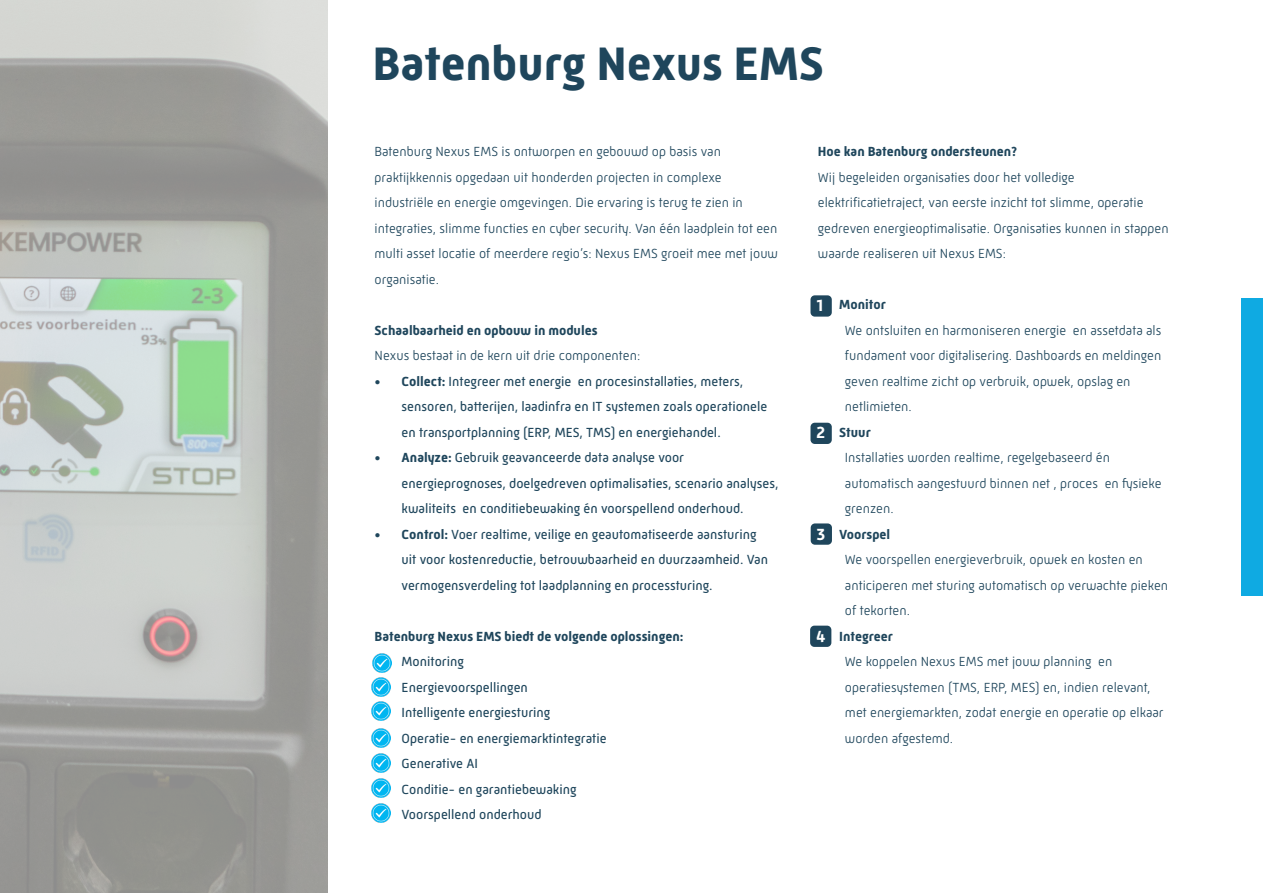
<style>
.page{position:relative;width:1263px;height:893px;background:#fff}
.page>*{position:absolute;margin:0;border:0;box-sizing:border-box;transform-origin:0 0}
.Intro{font:700 48px "Mic 32 New";color:#1f465c}
.Intro-2{font:700 16.5px "Mic 32 New";color:#fff}
.Intro-3{font:300 13.5px/25.5px "Mic 32 New";color:#1f465c}
.t1{font:13.5px/25.5px "Mic 32 New";color:#1f465c}
.Intro-4{font:700 13.5px "Mic 32 New";color:#1f465c}
.s1{font-weight:700}
</style>
<div class="page">
<div style="left:1242px;top:298px;width:21px;height:297px;background:#0faae2"></div>
<div style="left:810px;top:423px;width:22px;height:21px;background:#1f465c;border-radius:4px"></div>
<div style="left:810px;top:626px;width:21px;height:21px;background:#1f465c;border-radius:4px"></div>
<div style="left:810px;top:295px;width:22px;height:22px;background:#1f465c;border-radius:4px"></div>
<img style="left:0;top:0;width:327px;height:893px">
<img style="left:372px;top:677px;width:19px;height:19px">
<img style="left:371px;top:702px;width:19px;height:19px">
<img style="left:371px;top:728px;width:19px;height:19px">
<img style="left:372px;top:753px;width:19px;height:19px">
<img style="left:371px;top:778px;width:20px;height:19px">
<img style="left:371px;top:803px;width:19px;height:19px">
<img style="left:372px;top:653px;width:19px;height:20px">
<div style="left:811px;top:523px;width:21px;height:22px;background:#1f465c;border-radius:4px"></div>
<p class="Intro" style="left:372px;top:36px;width:453px">Batenburg Nexus EMS</p>
<p class="Intro-3" style="left:375px;top:139px;width:405px">Batenburg Nexus EMS is ontworpen en gebouwd op basis van praktijkkennis opgedaan uit honderden projecten in complexe industriële en energie omgevingen. Die ervaring is terug te zien in integraties, slimme functies en cyber security. Van één laadplein tot een multi asset locatie of meerdere regio’s: Nexus EMS groeit mee met jouw organisatie.</p>
<p class="Intro-3" style="left:375px;top:317px;width:267px"><span class="s1">Schaalbaarheid en opbouw in modules<br></span>Nexus bestaat in de kern uit drie componenten:</p>
<p class="t1" style="left:402px;top:368px;width:367px;text-indent:-27px"><span class="s1">• Collect:</span> Integreer met energie en procesinstallaties, meters, sensoren, batterijen, laadinfra en IT systemen zoals operationele en transportplanning (ERP, MES, TMS) en energiehandel.</p>
<p class="t1" style="left:402px;top:445px;width:378px;text-indent:-27px"><span class="s1">• Analyze:</span> Gebruik geavanceerde data analyse voor energieprognoses, doelgedreven optimalisaties, scenario analyses, kwaliteits en conditiebewaking én voorspellend onderhoud.</p>
<p class="t1" style="left:402px;top:521px;width:368px;text-indent:-27px"><span class="s1">• Control:</span> Voer realtime, veilige en geautomatiseerde aansturing uit voor kostenreductie, betrouwbaarheid en duurzaamheid. Van vermogensverdeling tot laadplanning en processturing.</p>
<p class="Intro-4" style="left:375px;top:628px;width:310px">Batenburg Nexus EMS biedt de volgende oplossingen:</p>
<p class="t1" style="left:375px;top:649px;width:91px">• Monitoring</p>
<p class="t1" style="left:375px;top:674px;width:155px">• Energievoorspellingen</p>
<p class="t1" style="left:375px;top:700px;width:177px">• Intelligente energiesturing</p>
<p class="t1" style="left:375px;top:725px;width:234px">• Operatie- en energiemarktintegratie</p>
<p class="t1" style="left:375px;top:751px;width:105px">• Generative AI</p>
<p class="t1" style="left:375px;top:776px;width:203px">• Conditie- en garantiebewaking</p>
<p class="t1" style="left:375px;top:802px;width:168px">• Voorspellend onderhoud</p>
<p class="Intro-3" style="left:818px;top:139px;width:352px"><span class="s1">Hoe kan Batenburg ondersteunen?<br></span>Wij begeleiden organisaties door het volledige elektrificatietraject, van eerste inzicht tot slimme, operatie gedreven energieoptimalisatie. Organisaties kunnen in stappen waarde realiseren uit Nexus EMS:</p>
<p class="Intro-3" style="left:845px;top:292px;width:318px;text-indent:-27px"><span class="s1">• Monitor<br></span>We ontsluiten en harmoniseren energie en assetdata als fundament voor digitalisering. Dashboards en meldingen geven realtime zicht op verbruik, opwek, opslag en netlimieten.</p>
<p class="Intro-3" style="left:845px;top:419px;width:318px;text-indent:-27px"><span class="s1">• Stuur<br></span>Installaties worden realtime, regelgebaseerd én automatisch aangestuurd binnen net , proces en fysieke grenzen.</p>
<p class="Intro-3" style="left:845px;top:521px;width:325px;text-indent:-27px"><span class="s1">• Voorspel<br></span>We voorspellen energieverbruik, opwek en kosten en anticiperen met sturing automatisch op verwachte pieken of tekorten.</p>
<p class="Intro-3" style="left:845px;top:623px;width:320px;text-indent:-27px"><span class="s1">• Integreer<br></span>We koppelen Nexus EMS met jouw planning en operatiesystemen (TMS, ERP, MES) en, indien relevant, met energiemarkten, zodat energie en operatie op elkaar worden afgestemd.</p>
<p class="Intro-2" style="left:816px;top:295px;width:8px">1</p>
<p class="Intro-2" style="left:816px;top:423px;width:10px">2</p>
<p class="Intro-2" style="left:817px;top:525px;width:10px">3</p>
<p class="Intro-2" style="left:816px;top:627px;width:11px">4</p>
</div>
